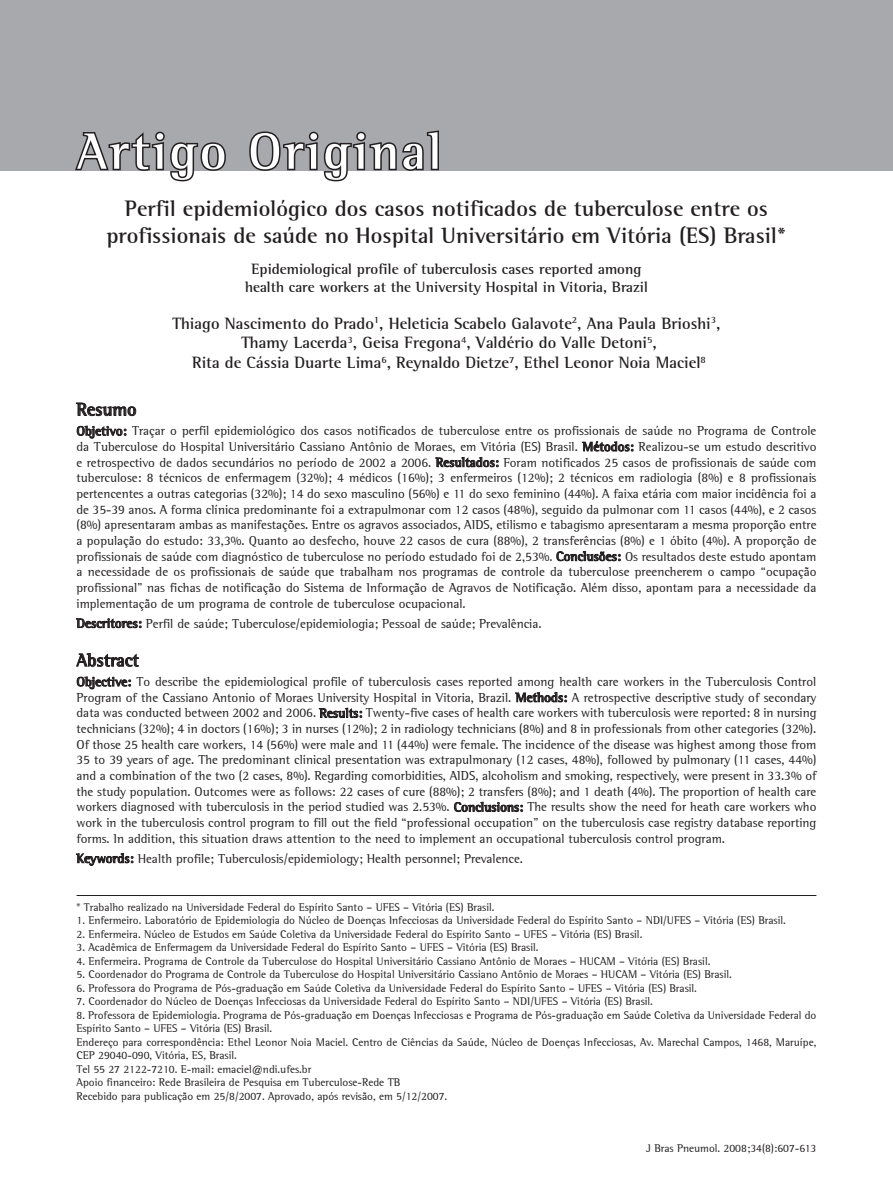
<style>
.page{position:relative;width:893px;height:1191px;background:#fff}
.page>*{position:absolute;margin:0;border:0;box-sizing:border-box;transform-origin:0 0}
.capítulo{font:700 51.75px "Libre Semi Serif S Si";letter-spacing:.05em;color:#fff}
.título___1o_idioma{font:700 22.5px/27px "Libre Semi Serif S Si";color:#231f20;text-align:center}
.resumo___título{font:700 18px "Libre Semi Serif S Si";color:#231f20}
.autores{font:700 16.5px/19.8px "Libre Semi Serif S Si";color:#231f20;text-align:center}
.título___2o_idioma{font:700 15px/18px "Libre Semi Serif S Si";color:#231f20;text-align:center}
.resumo___1o_idioma{font:13.05px/15.6px "Libre Semi Serif S Si";color:#231f20;text-align:justify}
.resumo___2o_idioma{font:13.05px/15.6px "Libre Semi Serif S Si";color:#231f20;text-align:justify}
.palavras-chave___1o{font:13.05px "Libre Semi Serif S Si";color:#231f20}
.palavras-chave___2o{font:13.05px "Libre Semi Serif S Si";color:#231f20}
.endereço{font:11.25px/13.5px "Libre Semi Serif S Si";color:#231f20}
.rodapé{font:11.25px "Libre Semi Serif S Si";color:#231f20}
.s1{font-weight:700}
</style>
<div class="page">
<div style="left:0;top:0;width:893px;height:170px;background:#a8a9ad"></div>
<svg style="left:73px;top:131px;width:155px;height:51px"></svg>
<svg style="left:247px;top:130px;width:193px;height:52px"></svg>
<svg style="left:76px;top:403px;width:60px;height:13px"></svg>
<svg style="left:77px;top:426px;width:49px;height:12px"></svg>
<svg style="left:582px;top:441px;width:51px;height:10px"></svg>
<svg style="left:436px;top:457px;width:62px;height:10px"></svg>
<svg style="left:557px;top:551px;width:63px;height:10px"></svg>
<svg style="left:76px;top:618px;width:65px;height:10px"></svg>
<svg style="left:76px;top:653px;width:63px;height:13px"></svg>
<svg style="left:77px;top:677px;width:54px;height:12px"></svg>
<svg style="left:515px;top:692px;width:52px;height:10px"></svg>
<svg style="left:319px;top:708px;width:43px;height:9px"></svg>
<svg style="left:454px;top:802px;width:69px;height:9px"></svg>
<svg style="left:76px;top:853px;width:57px;height:12px"></svg>
<hr style="left:77px;top:895px;width:739px;height:1px;background:#231f20">
<p class="capítulo" style="left:77px;top:120px;width:367px">Artigo Original</p>
<p class="título___1o_idioma" style="left:106px;top:195px;width:682px">Perfil epidemiológico dos casos notificados de tuberculose entre os profissionais de saúde no Hospital Universitário em Vitória (ES) Brasil*</p>
<p class="título___2o_idioma" style="left:245px;top:260px;width:404px">Epidemiological profile of tuberculosis cases reported among health care workers at the University Hospital in Vitoria, Brazil</p>
<p class="autores" style="left:172px;top:313px;width:550px">Thiago Nascimento do Prado<sup>1</sup>, Heleticia Scabelo Galavote<sup>2</sup>, Ana Paula Brioshi<sup>3</sup>,<br>Thamy Lacerda<sup>3</sup>, Geisa Fregona<sup>4</sup>, Valdério do Valle Detoni<sup>5</sup>,<br>Rita de Cássia Duarte Lima<sup>6</sup>, Reynaldo Dietze<sup>7</sup>, Ethel Leonor Noia Maciel<sup>8</sup></p>
<p class="resumo___título" style="left:77px;top:398px;width:62px">Resumo</p>
<p class="resumo___1o_idioma" style="left:77px;top:423px;width:741px"><span class="s1">Objetivo:</span> Traçar o perfil epidemiológico dos casos notificados de tuberculose entre os profissionais de saúde no Programa de Controle da Tuberculose do Hospital Universitário Cassiano Antônio de Moraes, em Vitória (ES) Brasil. <span class="s1">Métodos:</span> Realizou-se um estudo descritivo e retrospectivo de dados secundários no período de 2002 a 2006. <span class="s1">Resultados:</span> Foram notificados 25 casos de profissionais de saúde com tuberculose: 8 técnicos de enfermagem (32%); 4 médicos (16%); 3 enfermeiros (12%); 2 técnicos em radiologia (8%) e 8 profissionais pertencentes a outras categorias (32%); 14 do sexo masculino (56%) e 11 do sexo feminino (44%). A faixa etária com maior incidência foi a de 35-39 anos. A forma clínica predominante foi a extrapulmonar com 12 casos (48%), seguido da pulmonar com 11 casos (44%), e 2 casos (8%) apresentaram ambas as manifestações. Entre os agravos associados, AIDS, etilismo e tabagismo apresentaram a mesma proporção entre a população do estudo: 33,3%. Quanto ao desfecho, houve 22 casos de cura (88%), 2 transferências (8%) e 1 óbito (4%). A proporção de profissionais de saúde com diagnóstico de tuberculose no período estudado foi de 2,53%. <span class="s1">Conclusões:</span> Os resultados deste estudo apontam a necessidade de os profissionais de saúde que trabalham nos programas de controle da tuberculose preencherem o campo “ocupação profissional” nas fichas de notificação do Sistema de Informação de Agravos de Notificação. Além disso, apontam para a necessidade da implementação de um programa de controle de tuberculose ocupacional.</p>
<p class="palavras-chave___1o" style="left:77px;top:615px;width:467px"><span class="s1">Descritores:</span> Perfil de saúde; Tuberculose/epidemiologia; Pessoal de saúde; Prevalência.</p>
<p class="resumo___título" style="left:77px;top:649px;width:64px">Abstract</p>
<p class="resumo___2o_idioma" style="left:77px;top:674px;width:741px"><span class="s1">Objective:</span> To describe the epidemiological profile of tuberculosis cases reported among health care workers in the Tuberculosis Control Program of the Cassiano Antonio of Moraes University Hospital in Vitoria, Brazil. <span class="s1">Methods:</span> A retrospective descriptive study of secondary data was conducted between 2002 and 2006. <span class="s1">Results:</span> Twenty-five cases of health care workers with tuberculosis were reported: 8 in nursing technicians (32%); 4 in doctors (16%); 3 in nurses (12%); 2 in radiology technicians (8%) and 8 in professionals from other categories (32%).<br>Of those 25 health care workers, 14 (56%) were male and 11 (44%) were female. The incidence of the disease was highest among those from 35 to 39 years of age. The predominant clinical presentation was extrapulmonary (12 cases, 48%), followed by pulmonary (11 cases, 44%) and a combination of the two (2 cases, 8%). Regarding comorbidities, AIDS, alcoholism and smoking, respectively, were present in 33.3% of the study population. Outcomes were as follows: 22 cases of cure (88%); 2 transfers (8%); and 1 death (4%). The proportion of health care workers diagnosed with tuberculosis in the period studied was 2.53%. <span class="s1">Conclusions:</span> The results show the need for heath care workers who work in the tuberculosis control program to fill out the field “professional occupation” on the tuberculosis case registry database reporting forms. In addition, this situation draws attention to the need to implement an occupational tuberculosis control program.</p>
<p class="palavras-chave___2o" style="left:77px;top:850px;width:448px"><span class="s1">Keywords:</span> Health profile; Tuberculosis/epidemiology; Health personnel; Prevalence.</p>
<p class="endereço" style="left:77px;top:900px;width:420px">* Trabalho realizado na Universidade Federal do Espírito Santo – UFES – Vitória (ES) Brasil.</p>
<p class="endereço" style="left:77px;top:913px;width:711px">1. Enfermeiro. Laboratório de Epidemiologia do Núcleo de Doenças Infecciosas da Universidade Federal do Espírito Santo – NDI/UFES – Vitória (ES) Brasil.</p>
<p class="endereço" style="left:77px;top:927px;width:567px">2. Enfermeira. Núcleo de Estudos em Saúde Coletiva da Universidade Federal do Espírito Santo – UFES – Vitória (ES) Brasil.</p>
<p class="endereço" style="left:77px;top:940px;width:463px">3. Acadêmica de Enfermagem da Universidade Federal do Espírito Santo – UFES – Vitória (ES) Brasil.</p>
<p class="endereço" style="left:77px;top:954px;width:635px">4. Enfermeira. Programa de Controle da Tuberculose do Hospital Universitário Cassiano Antônio de Moraes – HUCAM – Vitória (ES) Brasil.</p>
<p class="endereço" style="left:77px;top:967px;width:657px">5. Coordenador do Programa de Controle da Tuberculose do Hospital Universitário Cassiano Antônio de Moraes – HUCAM – Vitória (ES) Brasil.</p>
<p class="endereço" style="left:77px;top:981px;width:622px">6. Professora do Programa de Pós-graduação em Saúde Coletiva da Universidade Federal do Espírito Santo – UFES – Vitória (ES) Brasil.</p>
<p class="endereço" style="left:77px;top:994px;width:578px">7. Coordenador do Núcleo de Doenças Infecciosas da Universidade Federal do Espírito Santo – NDI/UFES – Vitória (ES) Brasil.</p>
<p class="endereço" style="left:77px;top:1008px;width:741px">8. Professora de Epidemiologia. Programa de Pós-graduação em Doenças Infecciosas e Programa de Pós-graduação em Saúde Coletiva da Universidade Federal do<br>Espírito Santo – UFES – Vitória (ES) Brasil.</p>
<p class="endereço" style="left:77px;top:1035px;width:741px">Endereço para correspondência: Ethel Leonor Noia Maciel. Centro de Ciências da Saúde, Núcleo de Doenças Infecciosas, Av. Marechal Campos, 1468, Maruípe,<br>CEP 29040-090, Vitória, ES, Brasil.</p>
<p class="endereço" style="left:77px;top:1062px;width:236px">Tel 55 27 2122-7210. E-mail: emaciel@ndi.ufes.br</p>
<p class="endereço" style="left:77px;top:1075px;width:325px">Apoio financeiro: Rede Brasileira de Pesquisa em Tuberculose-Rede TB</p>
<p class="endereço" style="left:77px;top:1089px;width:372px">Recebido para publicação em 25/8/2007. Aprovado, após revisão, em 5/12/2007.</p>
<p class="rodapé" style="left:646px;top:1141px;width:172px">J Bras Pneumol. 2008;34(8):607-613</p>
</div>
